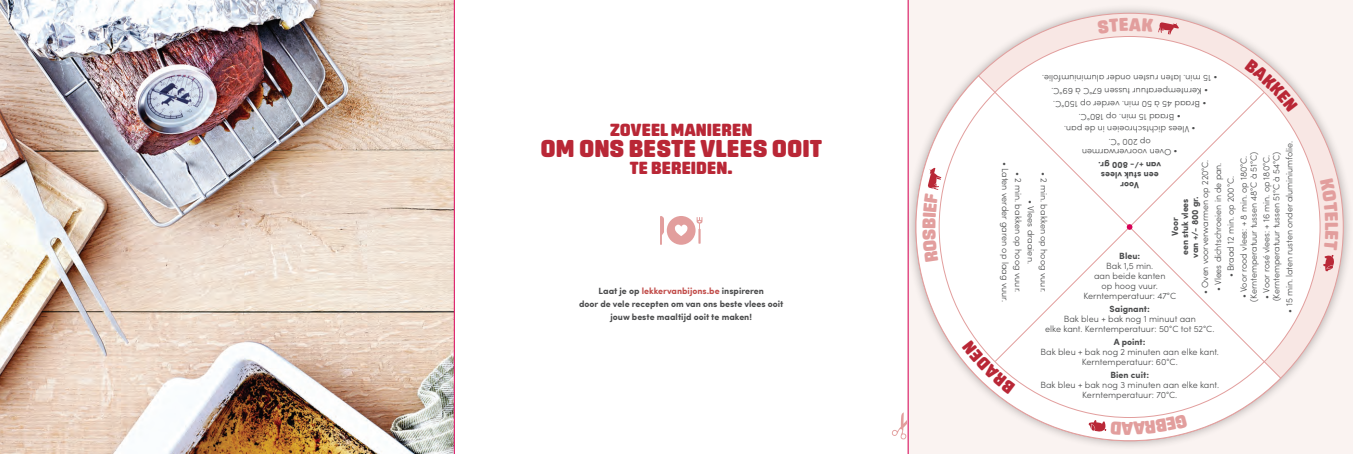
<style>
.page{position:relative;width:1353px;height:454px;background:#fff}
.page>*{position:absolute;margin:0;border:0;box-sizing:border-box;transform-origin:0 0}
.t1{font:900 25px "Center";color:#b92736}
.t2{font:900 19px "Center";color:#e29e9d}
.t3{font:900 18px "Center";color:#b92736}
.t4{font:300 9px/10px "Sofia Pro";color:#4b4c4d;text-align:center}
.Paragraph_Style_2{font:700 9px/10px "Sofia Pro";color:#4b4c4d;text-align:center}
.s1{color:#c14c49}
</style>
<div class="page">
<img style="left:0;top:0;width:454px;height:454px">
<hr style="left:454px;top:0;width:1px;height:454px;background:#d80056">
<hr style="left:907px;top:0;width:1px;height:454px;background:#d80056">
<div style="left:905px;top:3px;width:447px;height:447px;background:#231f20;opacity:.35"></div>
<div style="left:915px;top:13px;width:427px;height:427px;background:#f8e7e4;border-radius:50%"></div>
<svg style="left:895px;top:74px;width:386px;height:380px;fill:#faf3f1"></svg>
<div style="left:939px;top:36px;width:380px;height:381px;background:#fff;border-radius:50%"></div>
<svg style="left:976px;top:74px;width:306px;height:306px"></svg>
<svg style="left:1126px;top:224px;width:6px;height:6px"></svg>
<svg style="left:660px;top:216px;width:42px;height:29px"></svg>
<svg style="left:1158px;top:19px;width:21px;height:16px"></svg>
<svg style="left:1319px;top:204px;width:2px;height:17px"></svg>
<svg style="left:1319px;top:231px;width:15px;height:40px"></svg>
<svg style="left:961px;top:340px;width:54px;height:53px"></svg>
<svg style="left:1088px;top:417px;width:33px;height:17px"></svg>
<svg style="left:1132px;top:413px;width:55px;height:21px"></svg>
<svg style="left:1244px;top:58px;width:53px;height:54px"></svg>
<svg style="left:922px;top:166px;width:19px;height:96px;background:#f8eaeb"></svg>
<p class="t3" style="left:610px;top:119px;width:144px">ZOVEEL MANIEREN</p>
<p class="t1" style="left:540px;top:134px;width:283px">OM ONS BESTE VLEES OOIT</p>
<p class="t3" style="left:630px;top:158px;width:104px">TE BEREIDEN.</p>
<p class="Paragraph_Style_2" style="left:579px;top:283px;width:206px;line-height:13px">Laat je op <span class="s1">lekkervanbijons.be</span> inspireren<br>door de vele recepten om van ons beste vlees ooit jouw beste maaltijd ooit te maken!</p>
<p class="t4" style="left:1217px;top:84px;width:176px;rotate:-180deg">• 15 min. laten rusten onder aluminiumfolie.</p>
<p class="t4" style="left:1207px;top:96px;width:158px;rotate:-180deg">• Kerntemperatuur tussen 67°C à 69°C.</p>
<p class="t4" style="left:1206px;top:109px;width:155px;rotate:-180deg">• Braad 45 à 50 min. verder op 150°C.</p>
<p class="t4" style="left:1180px;top:122px;width:104px;rotate:-180deg">• Braad 15 min. op 180°C.</p>
<p class="t4" style="left:1195px;top:135px;width:133px;rotate:-180deg">• Vlees dichtschroeien in de pan.</p>
<p class="t4" style="left:1177px;top:158px;width:97px;rotate:-180deg">• Oven voorverwarmen op 200 °C.</p>
<p class="t4" style="left:1237px;top:301px;width:151px;rotate:-90deg">• Voor rood vlees: + 8 min. op 180°C. (Kerntemperatuur tussen 48°C à 51°C)</p>
<p class="t4" style="left:1260px;top:301px;width:151px;rotate:-90deg">• Voor rosé vlees: + 16 min. op 180°C. (Kerntemperatuur tussen 51°C à 54°C)</p>
<p class="t4" style="left:1283px;top:312px;width:173px;rotate:-90deg">• 15 min. laten rusten onder aluminiumfolie.</p>
<p class="Paragraph_Style_2" style="left:1160px;top:191px;width:64px;rotate:-180deg">Voor<br>een stuk vlees van +/- 800 gr.</p>
<p class="t4" style="left:1199px;top:294px;width:136px;rotate:-90deg">• Oven voorverwarmen op 220°C.</p>
<p class="t4" style="left:1212px;top:291px;width:130px;rotate:-90deg">• Vlees dichtschroeien in de pan.</p>
<p class="t4" style="left:1010px;top:162px;width:142px;rotate:90deg">• Laten verder garen op laag vuur.</p>
<p class="t4" style="left:1023px;top:171px;width:122px;rotate:90deg">• 2 min. bakken op hoog vuur.</p>
<p class="t4" style="left:1049px;top:171px;width:122px;rotate:90deg">• 2 min. bakken op hoog vuur.</p>
<p class="t4" style="left:1224px;top:277px;width:103px;rotate:-90deg">• Braad 12 min. op 200°C.</p>
<p class="Paragraph_Style_2" style="left:1169px;top:257px;width:63px;rotate:-90deg">Voor<br>een stuk vlees van +/- 800 gr.</p>
<p class="t4" style="left:1036px;top:200px;width:65px;rotate:90deg">• Vlees draaien.</p>
<p class="Paragraph_Style_2" style="left:1119px;top:250px;width:22px">Bleu:</p>
<p class="t4" style="left:1093px;top:260px;width:73px">Bak 1,5 min.<br>aan beide kanten op hoog vuur.</p>
<p class="t4" style="left:1083px;top:290px;width:94px">Kerntemperatuur: 47°C</p>
<p class="Paragraph_Style_2" style="left:1109px;top:303px;width:42px">Saignant:</p>
<p class="t4" style="left:1044px;top:313px;width:171px">Bak bleu + bak nog 1 minuut aan<br>elke kant. Kerntemperatuur: 50°C tot 52°C.</p>
<p class="Paragraph_Style_2" style="left:1113px;top:336px;width:33px">A point:</p>
<p class="t4" style="left:1040px;top:346px;width:180px">Bak bleu + bak nog 2 minuten aan elke kant.</p>
<p class="t4" style="left:1081px;top:356px;width:97px">Kerntemperatuur: 60°C.</p>
<p class="Paragraph_Style_2" style="left:1110px;top:369px;width:40px">Bien cuit:</p>
<p class="t4" style="left:1040px;top:379px;width:180px">Bak bleu + bak nog 3 minuten aan elke kant.</p>
<p class="t4" style="left:1082px;top:389px;width:97px">Kerntemperatuur: 70°C.</p>
<p class="t2" style="left:1133px;top:438px;width:14px;rotate:-180deg">A</p>
<h2 class="t2" style="left:1342px;top:222px;width:10px;rotate:90deg">L</h2>
</div>
